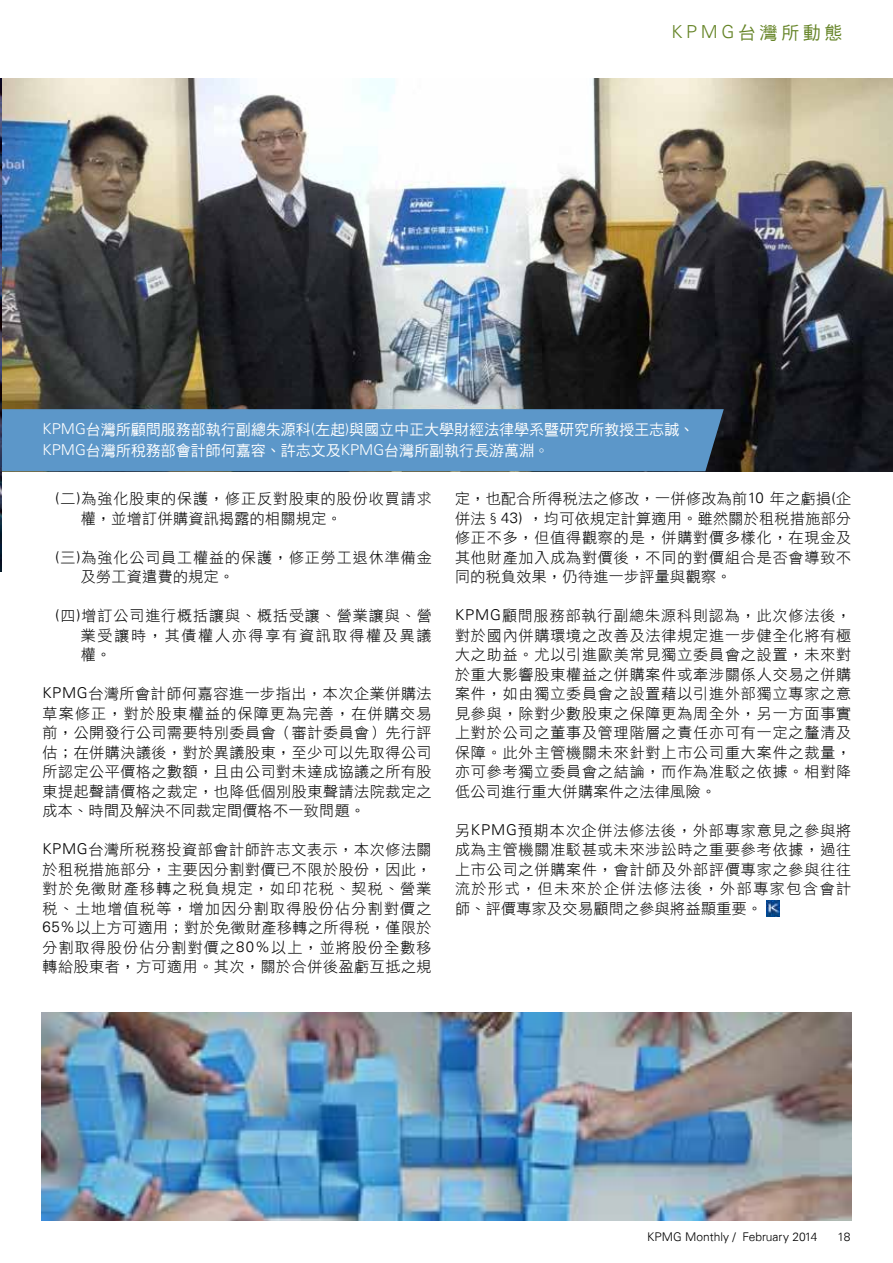
<style>
.page{position:relative;width:893px;height:1263px;background:#fff}
.page>*{position:absolute;margin:0;border:0;box-sizing:border-box;transform-origin:0 0}
.t1{font:18px "DF Hei Md HK BF";letter-spacing:.2em;color:#648325}
.t2{font:15px/19.5px "DF Hei Lt HK BF";letter-spacing:.06em;color:#000;text-align:justify}
.t3{font:15px/21px "DF Hei Md HK BF";color:#fff}
.t4{font:300 12px "Univers 45";color:#000}
.s1{font-family:"Univers 45";font-weight:300}
</style>
<div class="page">
<img style="left:1px;top:79px;width:892px;height:392px">
<div style="left:1px;top:409px;width:723px;height:62px;background:#5c97c9"></div>
<img style="left:0;top:78px;width:1px;height:494px">
<img style="left:767px;top:901px;width:13px;height:16px">
<img style="left:42px;top:1012px;width:809px;height:208px">
<p class="t1" style="left:672px;top:24px;width:172px"><span class="s1">KPMG</span>台灣所動態</p>
<p class="t3" style="left:43px;top:419px;width:653px"><span class="s1">KPMG</span>台灣所顧問服務部執行副總朱源科<span class="s1">(</span>左起<span class="s1">)</span>與國立中正大學財經法律學系暨研究所教授王志誠、<br><span class="s1">KPMG</span>台灣所稅務部會計師何嘉容、許志文及<span class="s1">KPMG</span>台灣所副執行長游萬淵。</p>
<p class="t2" style="left:81px;top:489px;width:352px;text-indent:-26px"><span class="s1">(</span>二<span class="s1">)</span>為強化股東的保護，修正反對股東的股份收買請求權，並增訂併購資訊揭露的相關規定。</p>
<p class="t2" style="left:81px;top:547px;width:352px;text-indent:-26px"><span class="s1">(</span>三<span class="s1">)</span>為強化公司員工權益的保護，修正勞工退休準備金及勞工資遣費的規定。</p>
<p class="t2" style="left:81px;top:606px;width:352px;text-indent:-26px"><span class="s1">(</span>四<span class="s1">)</span>增訂公司進行概括讓與、概括受讓、營業讓與、營業受讓時，其債權人亦得享有資訊取得權及異議權。</p>
<p class="t2" style="left:43px;top:684px;width:391px"><span class="s1">KPMG</span>台灣所會計師何嘉容進一步指出，本次企業併購法草案修正，對於股東權益的保障更為完善，在併購交易前，公開發行公司需要特別委員會（審計委員會）先行評估；在併購決議後，對於異議股東，至少可以先取得公司所認定公平價格之數額，且由公司對未達成協議之所有股東提起聲請價格之裁定，也降低個別股東聲請法院裁定之成本、時間及解決不同裁定間價格不一致問題。</p>
<p class="t2" style="left:43px;top:840px;width:391px"><span class="s1">KPMG</span>台灣所稅務投資部會計師許志文表示，本次修法關於租稅措施部分，主要因分割對價已不限於股份，因此，對於免徵財產移轉之稅負規定，如印花稅、契稅、營業稅、土地增值稅等，增加因分割取得股份佔分割對價之<span class="s1">65%</span>以上方可適用；對於免徵財產移轉之所得稅，僅限於分割取得股份佔分割對價之<span class="s1">80%</span>以上，並將股份全數移轉給股東者，方可適用。其次，關於合併後盈虧互抵之規</p>
<p class="t2" style="left:455px;top:489px;width:398px">定，也配合所得稅法之修改，一併修改為前<span class="s1">10</span> 年之虧損<span class="s1">(</span>企併法§<span class="s1">43)</span> ，均可依規定計算適用。雖然關於租稅措施部分修正不多，但值得觀察的是，併購對價多樣化，在現金及其他財產加入成為對價後，不同的對價組合是否會導致不同的稅負效果，仍待進一步評量與觀察。</p>
<p class="t2" style="left:455px;top:606px;width:398px"><span class="s1">KPMG</span>顧問服務部執行副總朱源科則認為，此次修法後，對於國內併購環境之改善及法律規定進一步健全化將有極大之助益。尤以引進歐美常見獨立委員會之設置，未來對於重大影響股東權益之併購案件或牽涉關係人交易之併購案件，如由獨立委員會之設置藉以引進外部獨立專家之意見參與，除對少數股東之保障更為周全外，另一方面事實上對於公司之董事及管理階層之責任亦可有一定之釐清及保障。此外主管機關未來針對上市公司重大案件之裁量，亦可參考獨立委員會之結論，而作為准駁之依據。相對降低公司進行重大併購案件之法律風險。</p>
<p class="t2" style="left:455px;top:820px;width:398px">另<span class="s1">KPMG</span>預期本次企併法修法後，外部專家意見之參與將成為主管機關准駁甚或未來涉訟時之重要參考依據，過往上市公司之併購案件，會計師及外部評價專家之參與往往流於形式，但未來於企併法修法後，外部專家包含會計師、評價專家及交易顧問之參與將益顯重要。</p>
<p class="t4" style="left:647px;top:1229px;width:172px">KPMG Monthly / February 2014</p>
<p class="t4" style="left:837px;top:1229px;width:14px">18</p>
</div>
